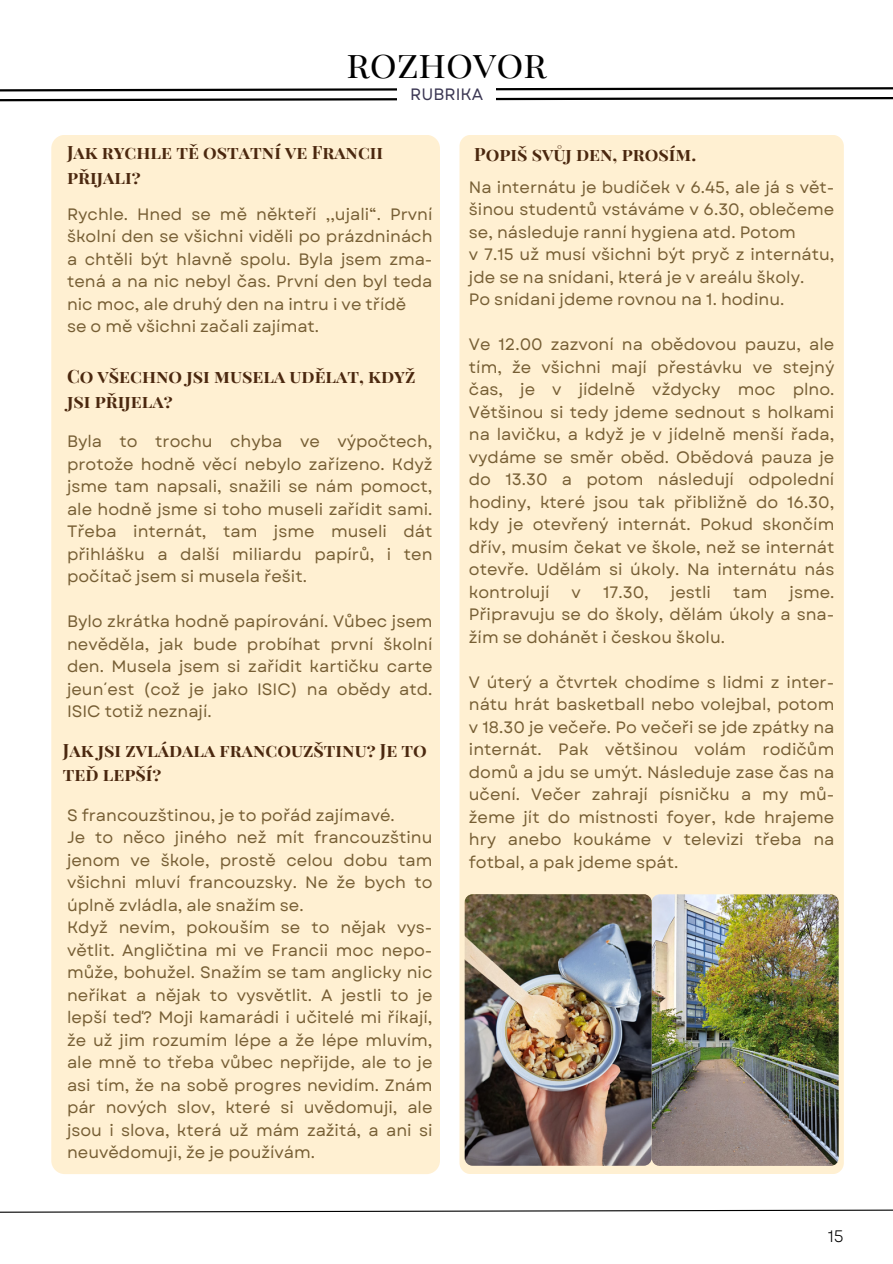
<style>
.page{position:relative;width:893px;height:1264px;background:#fff}
.page>*{position:absolute;margin:0;border:0;box-sizing:border-box;transform-origin:0 0}
.t1{font:37.5px "Playfair Display SC";color:#000}
.t2{font:700 18px/24.8px "Playfair Display SC";color:#4b280f}
.t3{font:16.65px "Garet";color:#000}
.t4{font:16.5px/22.5px "Garet";color:#765e34;text-align:justify}
.t5{font:16.5px "Garet";color:#3b3753}
</style>
<div class="page">
<svg style="left:0;top:87px;width:892px;height:15px"></svg>
<svg style="left:0;top:1209px;width:892px;height:4px"></svg>
<div style="left:397px;top:80px;width:99px;height:24px;background:#fff"></div>
<div style="left:51px;top:135px;width:389px;height:1039px;background:#fff0d2;border-radius:13px"></div>
<div style="left:459px;top:135px;width:384px;height:1038px;background:#fff0d2;border-radius:11px"></div>
<img style="left:651px;top:894px;width:187px;height:271px;border-radius:8px">
<img style="left:464px;top:894px;width:187px;height:271px;border-radius:8px">
<p class="t1" style="left:346px;top:37px;width:202px">ROZHOVOR</p>
<h2 class="t5" style="left:410px;top:83px;width:74px">RUBRIKA</h2>
<p class="t2" style="left:67px;top:139px;width:318px">Jak rychle tě ostatní ve Francii přijali?</p>
<p class="t4" style="left:67px;top:203px;width:367px">Rychle. Hned se mě někteří ,,ujali“. První školní den se všichni viděli po prázdninách a chtěli být hlavně spolu. Byla jsem zma&shy;tená a na nic nebyl čas. První den byl teda nic moc, ale druhý den na intru i ve třídě</p>
<h3 class="t4" style="left:67px;top:315px;width:254px">se o mě všichni začali zajímat.</h3>
<p class="t2" style="left:67px;top:363px;width:350px">Co všechno jsi musela udělat, když jsi přijela?</p>
<p class="t4" style="left:67px;top:430px;width:367px">Byla to trochu chyba ve výpočtech, protože hodně věcí nebylo zařízeno. Když jsme tam napsali, snažili se nám pomoct, ale hodně jsme si toho museli zařídit sami.<br>Třeba internát, tam jsme museli dát přihlášku a další miliardu papírů, i ten počítač jsem si musela řešit.</p>
<p class="t4" style="left:67px;top:610px;width:367px">Bylo zkrátka hodně papírování. Vůbec jsem nevěděla, jak bude probíhat první školní den. Musela jsem si zařídit kartičku carte jeun´est (což je jako ISIC) na obědy atd.<br>ISIC totiž neznají.</p>
<p class="t2" style="left:63px;top:736px;width:365px">Jak jsi zvládala francouzštinu? Je to teď lepší?</p>
<p class="t4" style="left:67px;top:803px;width:329px">S francouzštinou, je to pořád zajímavé.</p>
<p class="t4" style="left:67px;top:826px;width:367px">Je to něco jiného než mít francouzštinu jenom ve škole, prostě celou dobu tam všichni mluví francouzsky. Ne že bych to úplně zvládla, ale snažím se.</p>
<p class="t4" style="left:67px;top:916px;width:367px">Když nevím, pokouším se to nějak vys&shy;větlit. Angličtina mi ve Francii moc nepo&shy;může, bohužel. Snažím se tam anglicky nic neříkat a nějak to vysvětlit. A jestli to je lepší teď? Moji kamarádi i učitelé mi říkají, že už jim rozumím lépe a že lépe mluvím, ale mně to třeba vůbec nepřijde, ale to je asi tím, že na sobě progres nevidím. Znám pár nových slov, které si uvědomuji, ale jsou i slova, která už mám zažitá, a ani si neuvědomuji, že je používám.</p>
<h3 class="t2" style="left:474px;top:141px;width:224px">Popiš svůj den, prosím.</h3>
<p class="t4" style="left:469px;top:175px;width:367px">Na internátu je budíček v 6.45, ale já s vět&shy;šinou studentů vstáváme v 6.30, oblečeme se, následuje ranní hygiena atd. Potom</p>
<p class="t4" style="left:469px;top:243px;width:367px">v 7.15 už musí všichni být pryč z internátu, jde se na snídani, která je v areálu školy.</p>
<p class="t4" style="left:469px;top:288px;width:317px">Po snídani jdeme rovnou na 1. hodinu.</p>
<h3 class="t4" style="left:469px;top:333px;width:367px">Ve 12.00 zazvoní na obědovou pauzu, ale tím, že všichni mají přestávku ve stejný čas, je v jídelně vždycky moc plno.<br>Většinou si tedy jdeme sednout s holkami na lavičku, a když je v jídelně menší řada, vydáme se směr oběd. Obědová pauza je do 13.30 a potom následují odpolední hodiny, které jsou tak přibližně do 16.30, kdy je otevřený internát. Pokud skončím dřív, musím čekat ve škole, než se internát otevře. Udělám si úkoly. Na internátu nás kontrolují</h3>
<h3 class="t4" style="left:571px;top:580px;width:11px">v</h3>
<h3 class="t4" style="left:603px;top:580px;width:47px">17.30,</h3>
<h3 class="t4" style="left:671px;top:580px;width:42px">jestli</h3>
<h3 class="t4" style="left:733px;top:580px;width:36px">tam</h3>
<h3 class="t4" style="left:469px;top:580px;width:367px;text-indent:320px">jsme.<br>Připravuju se do školy, dělám úkoly a sna&shy;žím se dohánět i českou školu.</h3>
<h3 class="t4" style="left:469px;top:670px;width:367px">V úterý a čtvrtek chodíme s lidmi z inter&shy;nátu hrát basketball nebo volejbal, potom v 18.30 je večeře. Po večeři se jde zpátky na internát. Pak většinou volám rodičům domů a jdu se umýt. Následuje zase čas na učení. Večer zahrají písničku a my mů&shy;žeme jít do místnosti foyer, kde hrajeme hry anebo koukáme v televizi třeba na fotbal, a pak jdeme spát.</h3>
<h1 class="t3" style="left:827px;top:1223px;width:18px">15</h1>
</div>
